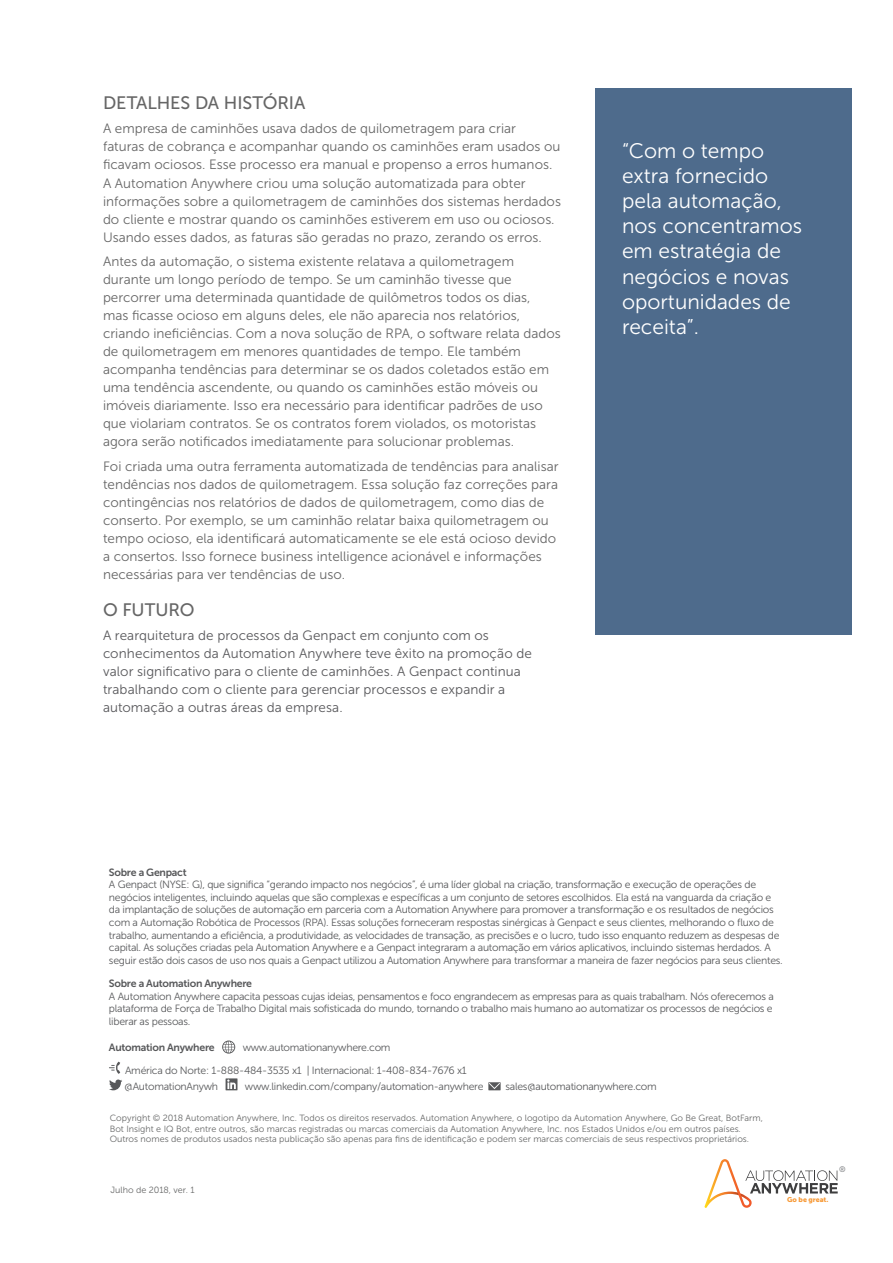
<style>
.page{position:relative;width:893px;height:1263px;background:#fff}
.page>*{position:absolute;margin:0;border:0;box-sizing:border-box;transform-origin:0 0}
.Quote__Text{font:21px/25.2px "Museo Sans 300";color:#fff}
.Paragraph_Style_1{font:18px "Museo Sans 500";letter-spacing:-.005em;color:#666}
.t1{font:13.5px/18px "Museo Sans 300";color:#666}
.Paragraph_Style_1-2{font:13.5px/18px "Museo Sans 300";letter-spacing:.005em;color:#58585b}
.Boilerplate{font:10.5px/12.6px "Museo Sans 300";letter-spacing:-.025em;color:#57585a;text-align:justify}
.Boilerplate-2{font:10.5px "Museo Sans 700";letter-spacing:-.025em;color:#57585a}
.Sidebar{font:9px/10.8px "Museo Sans 300";color:#676868}
.t2{font:7.95px "Museo Sans 500";color:#808285}
.t3{font:6.9px "Museo Sans 900";color:#f79936}
.s1{font-family:"Museo Sans 700"}
</style>
<div class="page">
<svg style="left:704px;top:1159px;width:134px;height:49px"></svg>
<svg style="left:222px;top:1040px;width:13px;height:13px"></svg>
<svg style="left:109px;top:1062px;width:13px;height:28px"></svg>
<svg style="left:226px;top:1078px;width:11px;height:12px"></svg>
<svg style="left:488px;top:1082px;width:13px;height:8px"></svg>
<div style="left:595px;top:88px;width:256px;height:546px;background:#4e6b8c"></div>
<p class="Paragraph_Style_1" style="left:103px;top:93px;width:204px">DETALHES DA HISTÓRIA</p>
<p class="t1" style="left:103px;top:120px;width:459px">A empresa de caminhões usava dados de quilometragem para criar<br>faturas de cobrança e acompanhar quando os caminhões eram usados ou ficavam ociosos. Esse processo era manual e propenso a erros humanos.<br>A Automation Anywhere criou uma solução automatizada para obter informações sobre a quilometragem de caminhões dos sistemas herdados do cliente e mostrar quando os caminhões estiverem em uso ou ociosos.<br>Usando esses dados, as faturas são geradas no prazo, zerando os erros.</p>
<p class="t1" style="left:103px;top:253px;width:459px">Antes da automação, o sistema existente relatava a quilometragem durante um longo período de tempo. Se um caminhão tivesse que percorrer uma determinada quantidade de quilômetros todos os dias,<br>mas ficasse ocioso em alguns deles, ele não aparecia nos relatórios, criando ineficiências. Com a nova solução de RPA, o software relata dados de quilometragem em menores quantidades de tempo. Ele também acompanha tendências para determinar se os dados coletados estão em uma tendência ascendente, ou quando os caminhões estão móveis ou imóveis diariamente. Isso era necessário para identificar padrões de uso que violariam contratos. Se os contratos forem violados, os motoristas agora serão notificados imediatamente para solucionar problemas.</p>
<p class="t1" style="left:103px;top:457px;width:457px">Foi criada uma outra ferramenta automatizada de tendências para analisar tendências nos dados de quilometragem. Essa solução faz correções para contingências nos relatórios de dados de quilometragem, como dias de conserto. Por exemplo, se um caminhão relatar baixa quilometragem ou tempo ocioso, ela identificará automaticamente se ele está ocioso devido a consertos. Isso fornece business intelligence acionável e informações necessárias para ver tendências de uso.</p>
<p class="Paragraph_Style_1" style="left:103px;top:600px;width:93px">O FUTURO</p>
<p class="Paragraph_Style_1-2" style="left:103px;top:627px;width:430px">A rearquitetura de processos da Genpact em conjunto com os conhecimentos da Automation Anywhere teve êxito na promoção de valor significativo para o cliente de caminhões. A Genpact continua trabalhando com o cliente para gerenciar processos e expandir a automação a outras áreas da empresa.</p>
<p class="Quote__Text" style="left:622px;top:138px;width:182px">“Com o tempo extra fornecido pela automação, nos concentramos em estratégia de negócios e novas oportunidades de receita”.</p>
<p class="Boilerplate" style="left:109px;top:866px;width:675px;text-align:left"><span class="s1">Sobre a Genpact<br></span>A Genpact (NYSE: G), que significa “gerando impacto nos negócios”, é uma líder global na criação, transformação e execução de operações de negócios inteligentes, incluindo aquelas que são complexas e específicas a um conjunto de setores escolhidos. Ela está na vanguarda da criação e da implantação de soluções de automação em parceria com a Automation Anywhere para promover a transformação e os resultados de negócios com a Automação Robótica de Processos (RPA). Essas soluções forneceram respostas sinérgicas à Genpact e seus clientes, melhorando o fluxo de trabalho, aumentando a eficiência, a produtividade, as velocidades de transação, as precisões e o lucro, tudo isso enquanto reduzem as despesas de capital. As soluções criadas pela Automation Anywhere e a Genpact integraram a automação em vários aplicativos, incluindo sistemas herdados. A seguir estão dois casos de uso nos quais a Genpact utilizou a Automation Anywhere para transformar a maneira de fazer negócios para seus clientes.</p>
<p class="Boilerplate-2" style="left:109px;top:978px;width:145px">Sobre a Automation Anywhere</p>
<p class="Boilerplate" style="left:109px;top:990px;width:666px">A Automation Anywhere capacita pessoas cujas ideias, pensamentos e foco engrandecem as empresas para as quais trabalham. Nós oferecemos a plataforma de Força de Trabalho Digital mais sofisticada do mundo, tornando o trabalho mais humano ao automatizar os processos de negócios e liberar as pessoas.</p>
<p class="Boilerplate-2" style="left:109px;top:1041px;width:107px">Automation Anywhere</p>
<p class="Boilerplate" style="left:243px;top:1041px;width:149px">www.automationanywhere.com</p>
<p class="Boilerplate" style="left:125px;top:1064px;width:343px">América do Norte: 1-888-484-3535 x1 | Internacional: 1-408-834-7676 x1</p>
<p class="Boilerplate" style="left:125px;top:1080px;width:95px">@AutomationAnywh</p>
<p class="Boilerplate" style="left:245px;top:1080px;width:240px">www.linkedin.com/company/automation-anywhere</p>
<p class="Boilerplate" style="left:505px;top:1080px;width:153px">sales@automationanywhere.com</p>
<p class="Sidebar" style="left:110px;top:1112px;width:655px">Copyright © 2018 Automation Anywhere, Inc. Todos os direitos reservados. Automation Anywhere, o logotipo da Automation Anywhere, Go Be Great, BotFarm,<br>Bot Insight e IQ Bot, entre outros, são marcas registradas ou marcas comerciais da Automation Anywhere, Inc. nos Estados Unidos e/ou em outros países.<br>Outros nomes de produtos usados nesta publicação são apenas para fins de identificação e podem ser marcas comerciais de seus respectivos proprietários.</p>
<p class="Sidebar" style="left:110px;top:1185px;width:86px">Julho de 2018, ver. 1</p>
<p class="t3" style="left:787px;top:1196px;width:43px">Go be great.</p>
<p class="t2" style="left:839px;top:1165px;width:8px">®</p>
</div>
